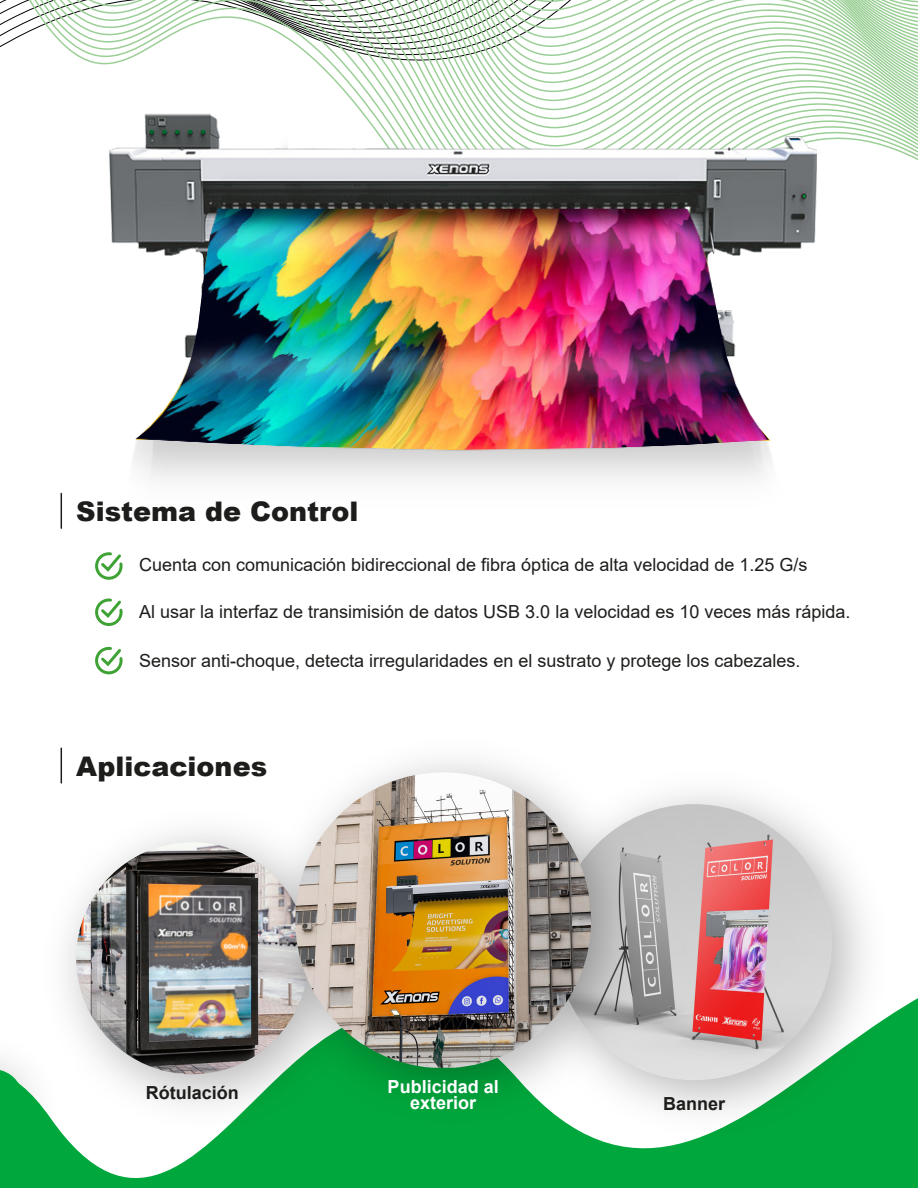
<style>
.page{position:relative;width:918px;height:1188px;background:#fff}
.page>*{position:absolute;margin:0;border:0;box-sizing:border-box;transform-origin:0 0}
.t1{font:900 27px "Arial";color:#1d1d1b}
.t2{font:18px "Arial";color:#1d1d1b}
.t3{font:700 18px/15.6px "Arial";color:#fff;text-align:center}
.t4{font:700 18px "Arial";color:#1d1d1b}
</style>
<div class="page">
<svg style="left:98px;top:0;width:820px;height:123px"></svg>
<svg style="left:0;top:1060px;width:432px;height:128px;background:#23b357"></svg>
<hr style="left:61px;top:748px;width:1px;height:35px;background:#1d1d1b">
<hr style="left:61px;top:493px;width:1px;height:35px;background:#1d1d1b">
<svg style="left:95px;top:552px;width:28px;height:28px"></svg>
<svg style="left:95px;top:598px;width:28px;height:28px"></svg>
<svg style="left:95px;top:646px;width:28px;height:29px"></svg>
<img style="left:432px;top:799px;width:486px;height:389px">
<img style="left:556px;top:804px;width:276px;height:276px;border-radius:138px">
<img style="left:13px;top:834px;width:479px;height:316px">
<img style="left:76px;top:842px;width:232px;height:232px;border-radius:116px">
<img style="left:173px;top:760px;width:577px;height:384px">
<img style="left:295px;top:772px;width:296px;height:296px;border-radius:145px">
<img style="left:98px;top:89px;width:759px;height:392px">
<h1 class="t1" style="left:76px;top:492px;width:284px">Sistema de Control</h1>
<p class="t2" style="left:139px;top:553px;width:670px">Cuenta con comunicación bidireccional de fibra óptica de alta velocidad de 1.25 G/s</p>
<p class="t2" style="left:139px;top:600px;width:713px">Al usar la interfaz de transimisión de datos USB 3.0 la velocidad es 10 veces más rápida.</p>
<p class="t2" style="left:139px;top:648px;width:663px">Sensor anti-choque, detecta irregularidades en el sustrato y protege los cabezales.</p>
<h1 class="t1" style="left:76px;top:746px;width:192px">Aplicaciones</h1>
<p class="t4" style="left:146px;top:1080px;width:95px">Rótulación</p>
<p class="t3" style="left:388px;top:1079px;width:113px">Publicidad al exterior</p>
<p class="t4" style="left:663px;top:1091px;width:64px">Banner</p>
</div>
